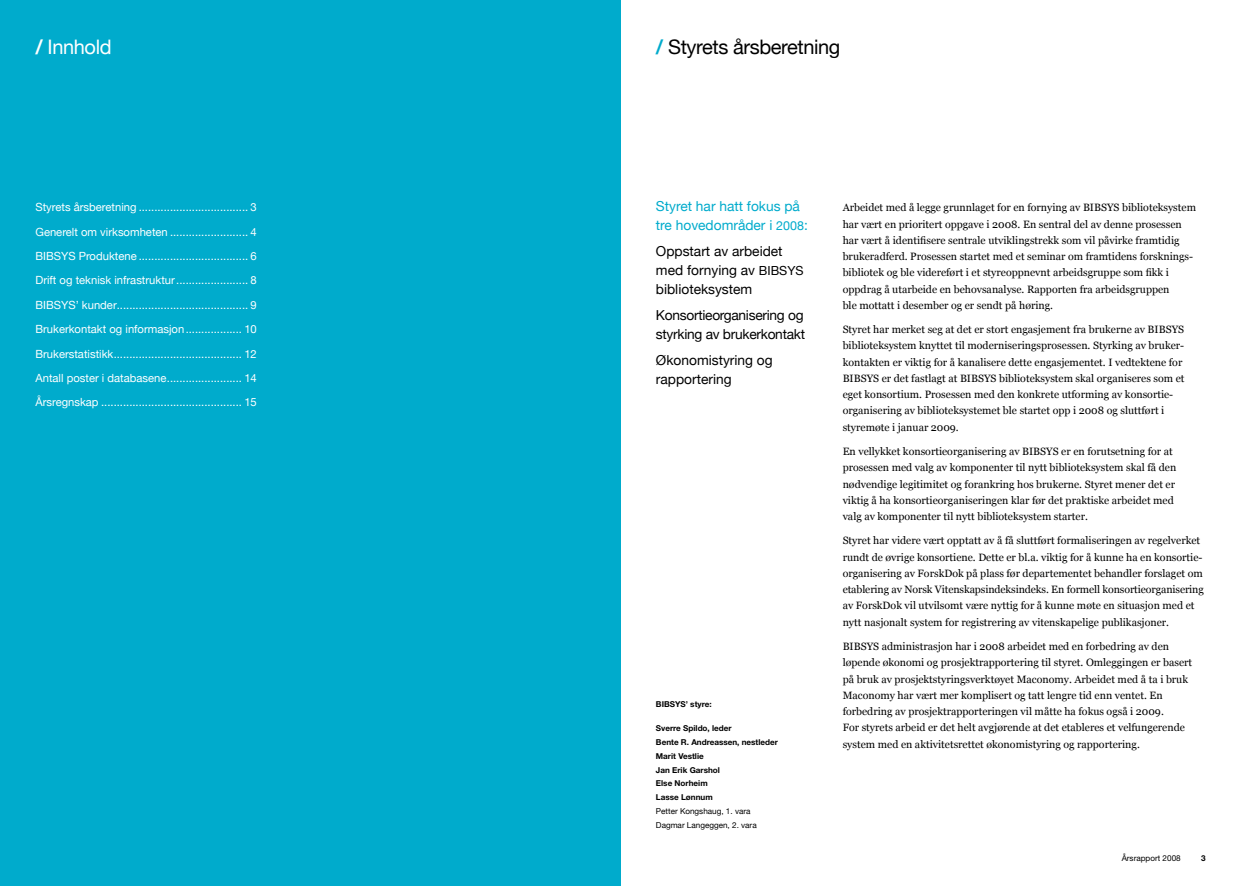
<style>
.page{position:relative;width:1241px;height:886px;background:#fff}
.page>*{position:absolute;margin:0;border:0;box-sizing:border-box;transform-origin:0 0}
.Tittel{font:20px "Helvetica Neue";letter-spacing:-.02em;color:#000}
.Tittel-2{font:20px "Helvetica Neue";letter-spacing:-.02em;color:#fff}
.Ingress{font:13.75px/18.8px "Helvetica Neue";color:#000}
.Ingress-2{font:13.75px/18.8px "Helvetica Neue";letter-spacing:-.02em;color:#000}
.Ingress-3{font:13.75px/18.8px "Helvetica Neue";color:#00abcc}
.Innholdsfortegnelse{font:11.25px "Helvetica Neue";color:#fff}
.Brødtekst{font:10.62px/16.2px "Georgia";color:#000}
.Notat_i_marg{font:700 8.12px/13.8px "Helvetica Neue";color:#000}
.Notat_i_marg-2{font:8.12px "Helvetica Neue";color:#000}
.s1{font-weight:700}
.s2{font-weight:700;color:#00abcc}
.s3{font-size:12.5px}
.s4{font-weight:400}
</style>
<div class="page">
<div style="left:0;top:0;width:620px;height:886px;background:#00abcc"></div>
<p class="Tittel-2" style="left:35px;top:35px;width:78px"><span class="s1">/</span> Innhold</p>
<p class="Innholdsfortegnelse" style="left:35px;top:201px;width:223px">Styrets årsberetning ................................... 3</p>
<p class="Innholdsfortegnelse" style="left:35px;top:225px;width:223px">Generelt om virksomheten ......................... 4</p>
<p class="Innholdsfortegnelse" style="left:35px;top:249px;width:223px">BIBSYS Produktene ................................... 6</p>
<p class="Innholdsfortegnelse" style="left:35px;top:274px;width:223px">Drift og teknisk infrastruktur....................... 8</p>
<p class="Innholdsfortegnelse" style="left:35px;top:298px;width:223px">BIBSYS’ kunder.......................................... 9</p>
<p class="Innholdsfortegnelse" style="left:35px;top:322px;width:223px">Brukerkontakt og informasjon.................. 10</p>
<p class="Innholdsfortegnelse" style="left:35px;top:347px;width:223px">Brukerstatistikk......................................... 12</p>
<p class="Innholdsfortegnelse" style="left:35px;top:371px;width:223px">Antall poster i databasene........................ 14</p>
<p class="Innholdsfortegnelse" style="left:35px;top:396px;width:223px">Årsregnskap ............................................. 15</p>
<p class="Tittel" style="left:656px;top:35px;width:186px"><span class="s2">/</span> Styrets årsberetning</p>
<p class="Ingress-3" style="left:656px;top:197px;width:153px">Styret har hatt fokus på tre hovedområder i <span class="s3">2008</span>:</p>
<p class="Ingress" style="left:656px;top:242px;width:149px">Oppstart av arbeidet med fornying av <span class="s3">BIBSYS </span>biblioteksystem</p>
<p class="Ingress-2" style="left:656px;top:306px;width:151px">Konsortieorganisering og styrking av brukerkontakt</p>
<p class="Ingress" style="left:656px;top:351px;width:118px">Økonomistyring og rapportering</p>
<p class="Notat_i_marg" style="left:656px;top:697px;width:57px">BIBSYS’ styre:</p>
<p class="Notat_i_marg" style="left:656px;top:721px;width:124px">Sverre Spildo, leder<br>Bente R. Andreassen, nestleder<br>Marit Vestlie<br>Jan Erik Garshol<br>Else Norheim<br>Lasse Lønnum<br><span class="s4">Petter Kongshaug, 1. vara<br>Dagmar Langeggen, 2. vara</span></p>
<p class="Brødtekst" style="left:842px;top:200px;width:355px">Arbeidet med å legge grunnlaget for en fornying av BIBSYS biblioteksystem har vært en prioritert oppgave i 2008. En sentral del av denne prosessen har vært å identifisere sentrale utviklingstrekk som vil påvirke framtidig brukeradferd. Prosessen startet med et seminar om framtidens forsknings&shy;bibliotek og ble videreført i et styreoppnevnt arbeidsgruppe som fikk i oppdrag å utarbeide en behovsanalyse. Rapporten fra arbeidsgruppen<br>ble mottatt i desember og er sendt på høring.</p>
<p class="Brødtekst" style="left:842px;top:322px;width:343px">Styret har merket seg at det er stort engasjement fra brukerne av BIBSYS biblioteksystem knyttet til moderniseringsprosessen. Styrking av bruker&shy;kontakten er viktig for å kanalisere dette engasjementet. I vedtektene for BIBSYS er det fastlagt at BIBSYS biblioteksystem skal organiseres som et eget konsortium. Prosessen med den konkrete utforming av konsortie&shy;organisering av biblioteksystemet ble startet opp i 2008 og sluttført i styremøte i januar 2009.</p>
<p class="Brødtekst" style="left:842px;top:443px;width:335px">En vellykket konsortieorganisering av BIBSYS er en forutsetning for at prosessen med valg av komponenter til nytt biblioteksystem skal få den nødvendige legitimitet og forankring hos brukerne. Styret mener det er viktig å ha konsortieorganiseringen klar før det praktiske arbeidet med valg av komponenter til nytt biblioteksystem starter.</p>
<p class="Brødtekst" style="left:842px;top:533px;width:362px">Styret har videre vært opptatt av å få sluttført formaliseringen av regelverket rundt de øvrige konsortiene. Dette er bl.a. viktig for å kunne ha en konsortie&shy;organisering av ForskDok på plass før departementet behandler forslaget om etablering av Norsk Vitenskapsindeksindeks. En formell konsortieorganisering av ForskDok vil utvilsomt være nyttig for å kunne møte en situasjon med et nytt nasjonalt system for registrering av vitenskapelige publikasjoner.</p>
<p class="Brødtekst" style="left:842px;top:638px;width:351px">BIBSYS administrasjon har i 2008 arbeidet med en forbedring av den løpende økonomi og prosjektrapportering til styret. Omleggingen er basert på bruk av prosjektstyringsverktøyet Maconomy. Arbeidet med å ta i bruk Maconomy har vært mer komplisert og tatt lengre tid enn ventet. En forbedring av prosjektrapporteringen vil måtte ha fokus også i 2009.<br>For styrets arbeid er det helt avgjørende at det etableres et velfungerende system med en aktivitetsrettet økonomistyring og rapportering.</p>
<p class="Notat_i_marg-2" style="left:1121px;top:854px;width:60px">Årsrapport 2008</p>
<p class="Notat_i_marg" style="left:1200px;top:851px;width:6px">3</p>
</div>
